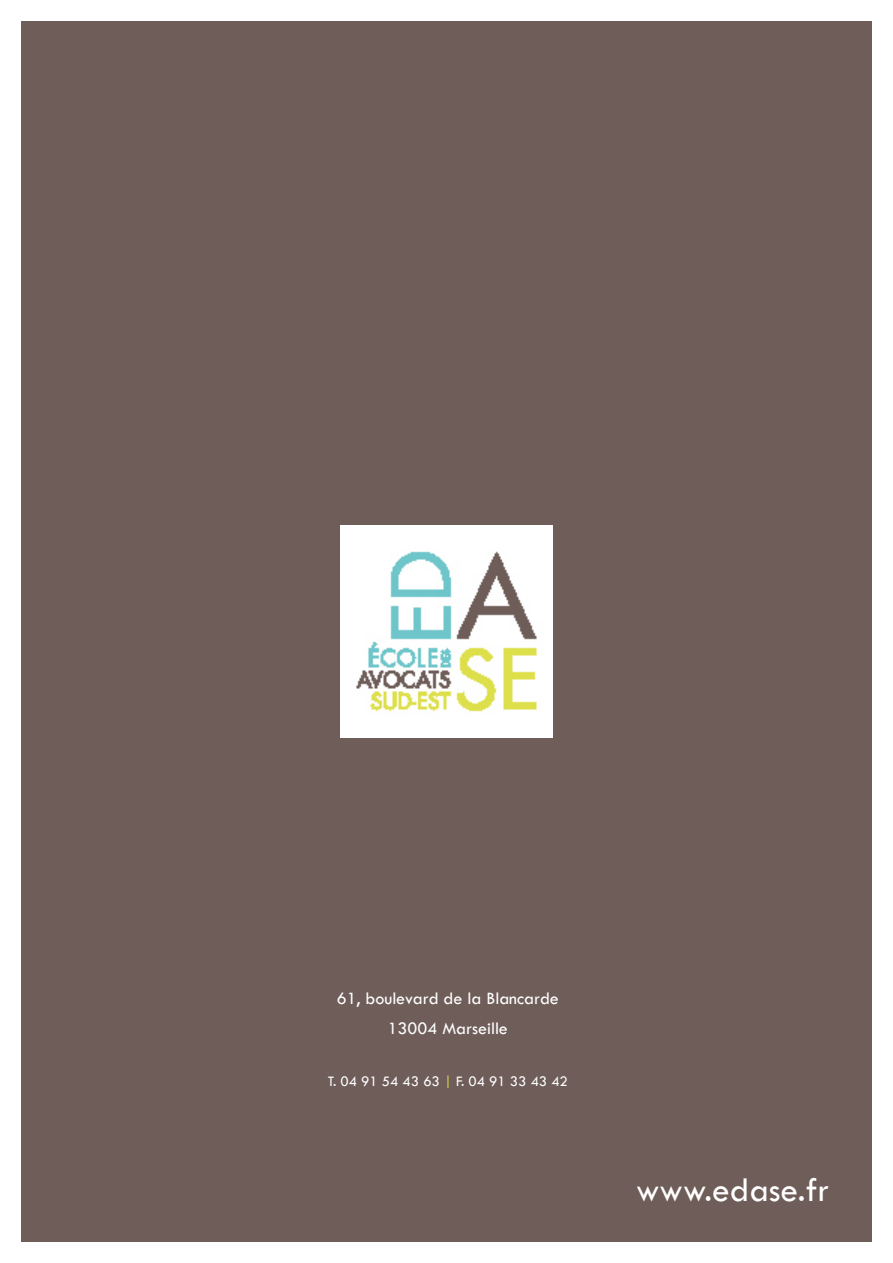
<style>
.page{position:relative;width:893px;height:1263px;background:#fff}
.page>*{position:absolute;margin:0;border:0;box-sizing:border-box;transform-origin:0 0}
.t1{font:35.25px "Tw Cen";color:#fff}
.t2{font:18px/30.2px "Tw Cen";color:#fff;text-align:center}
.t3{font:15px "Tw Cen";color:#fff}
.s1{color:#dfdf4b}
</style>
<div class="page">
<div style="left:21px;top:21px;width:851px;height:1221px;background:#6e5d58"></div>
<img style="left:340px;top:525px;width:213px;height:213px">
<p class="t2" style="left:337px;top:983px;width:224px">61, boulevard de la Blancarde<br>13004 Marseille</p>
<p class="t3" style="left:328px;top:1072px;width:242px">T. 04 91 54 43 63 <span class="s1">|</span> F. 04 91 33 43 42</p>
<h1 class="t1" style="left:636px;top:1169px;width:195px">www.edase.fr</h1>
</div>
